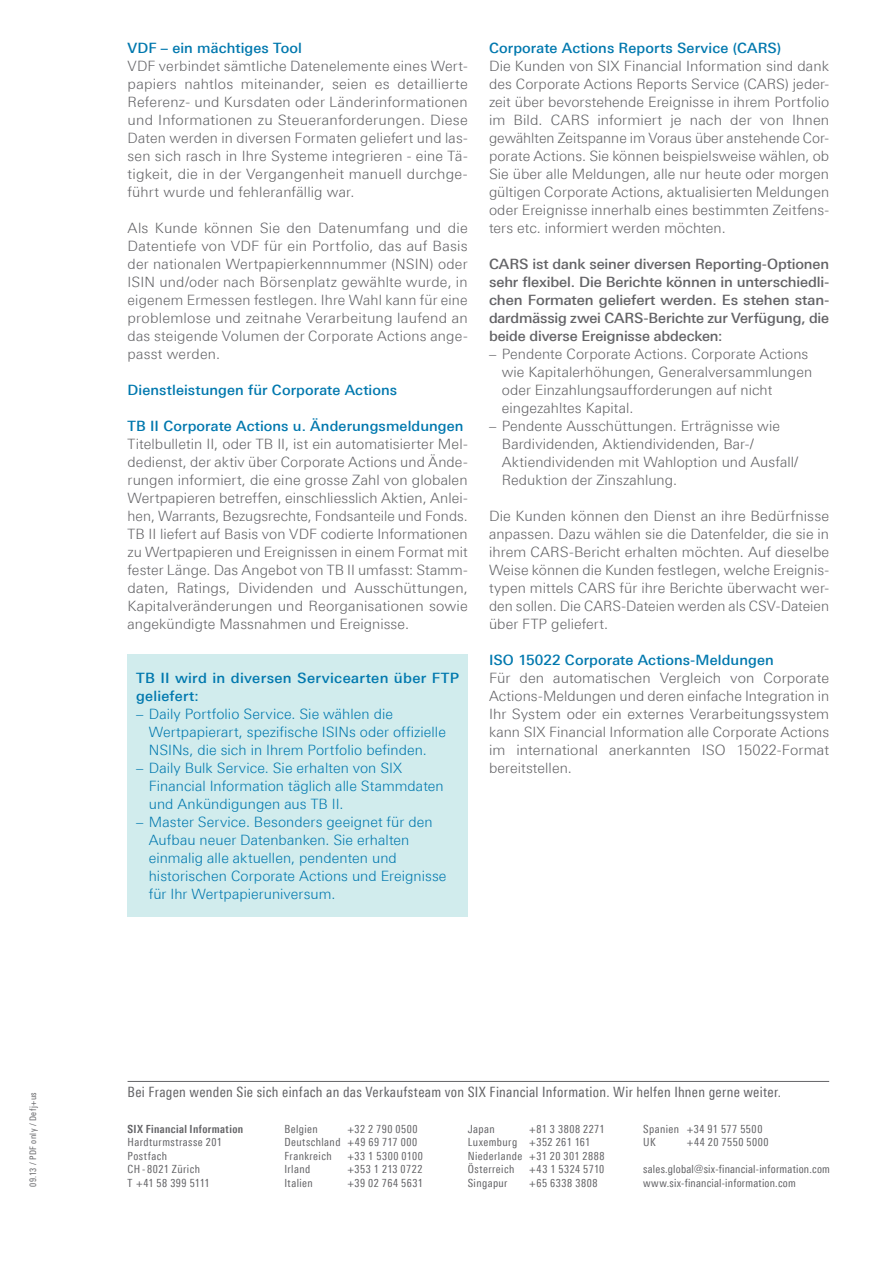
<style>
.page{position:relative;width:893px;height:1263px;background:#fff}
.page>*{position:absolute;margin:0;border:0;box-sizing:border-box;transform-origin:0 0}
.t1{font:300 14.25px/18px "Linotype Univers 330";letter-spacing:.005em;color:#636366;text-align:justify}
.t2{font:300 14.25px/18px "Linotype Univers 330";letter-spacing:.005em;color:#0078ae}
.t3{font:500 14.25px/18px "Linotype Univers 530";letter-spacing:.01em;color:#0078ae}
.t4{font:500 14.25px/18px "Linotype Univers 530";letter-spacing:-.01em;color:#636366;text-align:justify}
.t5{font:14.25px "Linotype Univers 420 Cn";letter-spacing:.02em;color:#636366}
.t6{font:11.25px/13.5px "Linotype Univers 420 Cn";letter-spacing:.035em;color:#636366}
.t7{font:11.25px/13.5px "Linotype Univers 420 Cn";letter-spacing:.015em;color:#636366}
.t8{font:700 11.25px "Linotype Univers 620 Cn";letter-spacing:.035em;color:#636366}
.t9{font:11.25px "Linotype Univers 420 Cn";letter-spacing:.055em;color:#636366}
.t10{font:9px "Linotype Univers 420 Cn";letter-spacing:.05em;color:#636366}
</style>
<div class="page">
<div style="left:128px;top:654px;width:340px;height:263px;background:#d1eced"></div>
<hr style="left:128px;top:1081px;width:701px;height:1px;background:#636366">
<p class="t3" style="left:128px;top:39px;width:176px">VDF – ein mächtiges Tool</p>
<p class="t1" style="left:128px;top:57px;width:342px">VDF verbindet sämtliche Datenelemente eines Wert&shy;papiers nahtlos miteinander, seien es detaillierte Referenz- und Kursdaten oder Länderinformationen und Informationen zu Steueranforderungen. Diese Daten werden in diversen Formaten geliefert und las&shy;sen sich rasch in Ihre Systeme integrieren - eine Tä&shy;tigkeit, die in der Vergangenheit manuell durchge&shy;führt wurde und fehleranfällig war.</p>
<p class="t1" style="left:128px;top:219px;width:342px">Als Kunde können Sie den Datenumfang und die Datentiefe von VDF für ein Portfolio, das auf Basis der nationalen Wertpapierkennnummer (NSIN) oder ISIN und/oder nach Börsenplatz gewählte wurde, in eigenem Ermessen festlegen. Ihre Wahl kann für eine problemlose und zeitnahe Verarbeitung laufend an das steigende Volumen der Corporate Actions ange&shy;passt werden.</p>
<p class="t3" style="left:128px;top:381px;width:271px">Dienstleistungen für Corporate Actions</p>
<p class="t3" style="left:128px;top:417px;width:338px">TB II Corporate Actions u. Änderungsmeldungen</p>
<p class="t1" style="left:128px;top:435px;width:342px">Titelbulletin II, oder TB II, ist ein automatisierter Mel&shy;dedienst, der aktiv über Corporate Actions und Ände&shy;rungen informiert, die eine grosse Zahl von globalen Wertpapieren betreffen, einschliesslich Aktien, Anlei&shy;hen, Warrants, Bezugsrechte, Fondsanteile und Fonds.<br>TB II liefert auf Basis von VDF codierte Informationen zu Wertpapieren und Ereignissen in einem Format mit fester Länge. Das Angebot von TB II umfasst: Stamm&shy;daten, Ratings, Dividenden und Ausschüttungen, Kapitalveränderungen und Reorganisationen sowie angekündigte Massnahmen und Ereignisse.</p>
<p class="t3" style="left:136px;top:669px;width:325px">TB II wird in diversen Servicearten über FTP geliefert:</p>
<p class="t2" style="left:149px;top:705px;width:299px;text-indent:-13px">– Daily Portfolio Service. Sie wählen die<br>Wertpapierart, spezifische ISINs oder offizielle<br>NSINs, die sich in Ihrem Portfolio befinden.</p>
<p class="t2" style="left:149px;top:759px;width:296px;text-indent:-13px">– Daily Bulk Service. Sie erhalten von SIX<br>Financial Information täglich alle Stammdaten und Ankündigungen aus TB II.</p>
<p class="t2" style="left:149px;top:813px;width:299px;text-indent:-13px">– Master Service. Besonders geeignet für den Aufbau neuer Datenbanken. Sie erhalten einmalig alle aktuellen, pendenten und historischen Corporate Actions und Ereignisse für Ihr Wertpapieruniversum.</p>
<p class="t3" style="left:489px;top:39px;width:294px">Corporate Actions Reports Service (CARS)</p>
<p class="t1" style="left:489px;top:57px;width:342px">Die Kunden von SIX Financial Information sind dank des Corporate Actions Reports Service (CARS) jeder&shy;zeit über bevorstehende Ereignisse in ihrem Portfolio im Bild. CARS informiert je nach der von Ihnen gewählten Zeitspanne im Voraus über anstehende Cor&shy;porate Actions. Sie können beispielsweise wählen, ob Sie über alle Meldungen, alle nur heute oder morgen gültigen Corporate Actions, aktualisierten Meldungen oder Ereignisse innerhalb eines bestimmten Zeitfens&shy;ters etc. informiert werden möchten.</p>
<p class="t4" style="left:489px;top:255px;width:342px">CARS ist dank seiner diversen Reporting-Optionen sehr flexibel. Die Berichte können in unterschiedli&shy;chen Formaten geliefert werden. Es stehen stan&shy;dardmässig zwei CARS-Berichte zur Verfügung, die beide diverse Ereignisse abdecken:</p>
<p class="t1" style="left:502px;top:345px;width:312px;text-align:left;text-indent:-13px">– Pendente Corporate Actions. Corporate Actions wie Kapitalerhöhungen, Generalversammlungen oder Einzahlungsaufforderungen auf nicht eingezahltes Kapital.</p>
<p class="t1" style="left:502px;top:417px;width:298px;text-align:left;text-indent:-13px">– Pendente Ausschüttungen. Erträgnisse wie Bardividenden, Aktiendividenden, Bar-/ Aktiendividenden mit Wahloption und Ausfall/ Reduktion der Zinszahlung.</p>
<p class="t1" style="left:489px;top:507px;width:342px">Die Kunden können den Dienst an ihre Bedürfnisse anpassen. Dazu wählen sie die Datenfelder, die sie in ihrem CARS-Bericht erhalten möchten. Auf dieselbe Weise können die Kunden festlegen, welche Ereignis&shy;typen mittels CARS für ihre Berichte überwacht wer&shy;den sollen. Die CARS-Dateien werden als CSV-Dateien über FTP geliefert.</p>
<p class="t3" style="left:489px;top:651px;width:286px">ISO 15022 Corporate Actions-Meldungen</p>
<p class="t1" style="left:489px;top:669px;width:342px">Für den automatischen Vergleich von Corporate Actions-Meldungen und deren einfache Integration in Ihr System oder ein externes Verarbeitungssystem kann SIX Financial Information alle Corporate Actions im international anerkannten ISO 15022-Format bereitstellen.</p>
<p class="t10" style="left:28px;top:1187px;width:96px;rotate:-90deg">09.13 / PDF only / Defj+us</p>
<p class="t5" style="left:128px;top:1083px;width:655px">Bei Fragen wenden Sie sich einfach an das Verkaufsteam von SIX Financial Information. Wir helfen Ihnen gerne weiter.</p>
<p class="t8" style="left:128px;top:1122px;width:117px">SIX Financial Information</p>
<p class="t6" style="left:128px;top:1136px;width:96px">Hardturmstrasse 201<br>Postfach<br>CH - 8021 Zürich<br>T +41 58 399 5111</p>
<p class="t6" style="left:643px;top:1122px;width:121px">Spanien +34 91 577 5500<br>UK</p>
<p class="t6" style="left:284px;top:1122px;width:135px;text-align:justify;text-indent:63px">+32 2 790 0500<br>Deutschland +49 69 717 000<br>Frankreich</p>
<p class="t6" style="left:284px;top:1122px;width:35px">Belgien</p>
<p class="t6" style="left:468px;top:1122px;width:29px">Japan</p>
<p class="t6" style="left:468px;top:1122px;width:138px;text-indent:62px">+81 3 3808 2271<br>Luxemburg +352 261 161<br>Niederlande +31 20 301 2888<br>Österreich</p>
<p class="t6" style="left:687px;top:1136px;width:84px">+44 20 7550 5000</p>
<p class="t7" style="left:643px;top:1163px;width:188px">sales.global@six-financial-information.com www.six-financial-information.com</p>
<p class="t9" style="left:347px;top:1149px;width:77px">+33 1 5300 0100</p>
<p class="t6" style="left:284px;top:1163px;width:27px">Irland</p>
<p class="t6" style="left:347px;top:1163px;width:77px">+353 1 213 0722</p>
<p class="t6" style="left:284px;top:1176px;width:30px">Italien</p>
<p class="t6" style="left:347px;top:1176px;width:77px">+39 02 764 5631</p>
<p class="t6" style="left:529px;top:1163px;width:77px">+43 1 5324 5710</p>
<p class="t6" style="left:468px;top:1176px;width:41px">Singapur</p>
<p class="t6" style="left:529px;top:1176px;width:70px">+65 6338 3808</p>
</div>
